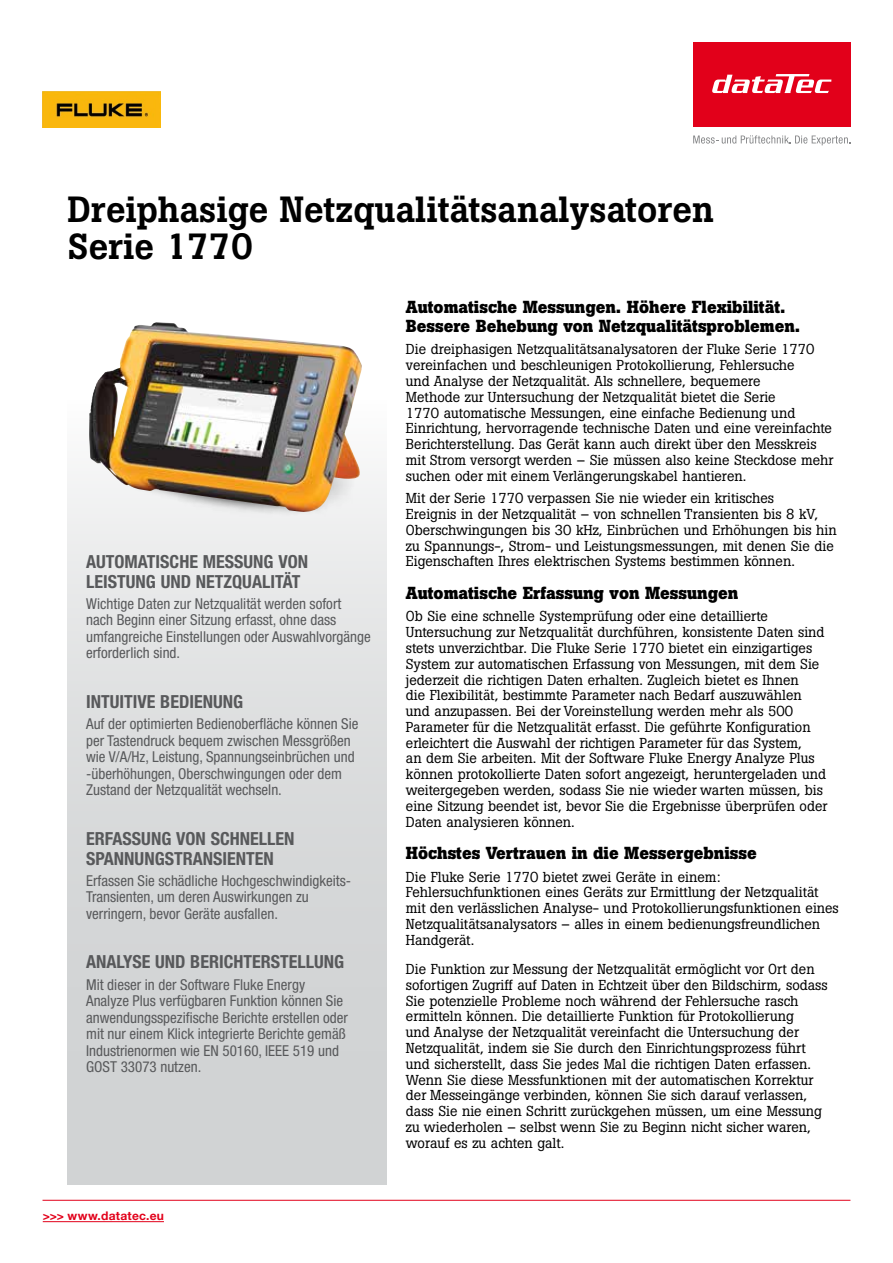
<style>
.page{position:relative;width:893px;height:1263px;background:#fff}
.page>*{position:absolute;margin:0;border:0;box-sizing:border-box;transform-origin:0 0}
.t1{font:500 36.15px/37.7px "Boton Pro";color:#000}
.t2{font:700 condensed 18px/19.5px "Helvetica Neue LT Pro";color:#58595b}
.t3{font:700 17.25px/18.8px "Boton Pro";color:#000}
.t4{font:condensed 15px/16.5px "Helvetica Neue LT Pro";color:#58595b}
.t5{font:14.25px/15.8px "Boton Pro";color:#000}
.t6{font:700 12px "Helvetica Neue LT Pro";letter-spacing:.02em;color:#e2001a}
</style>
<div class="page">
<div style="left:693px;top:43px;width:157px;height:84px;background:#e2001a"></div>
<svg style="left:693px;top:135px;width:157px;height:10px"></svg>
<svg style="left:712px;top:74px;width:119px;height:19px"></svg>
<hr style="left:43px;top:1221px;width:121px;height:1px;background:#e2001a">
<hr style="left:43px;top:1200px;width:807px;height:1px;background:#e2001a">
<img style="left:43px;top:92px;width:118px;height:36px">
<div style="left:68px;top:400px;width:319px;height:784px;background:linear-gradient(to bottom,#f4f4f4,#c9cbcc)"></div>
<img style="left:112px;top:513px;width:223px;height:14px">
<div style="left:153px;top:513px;width:207px;height:11px;background:#eff0f0"></div>
<img style="left:89px;top:322px;width:273px;height:191px">
<h1 class="t1" style="left:68px;top:190px;width:648px">Dreiphasige Netzqualitätsanalysatoren<br>Serie 1770</h1>
<p class="t2" style="left:86px;top:552px;width:223px">AUTOMATISCHE MESSUNG VON<br>LEISTUNG UND NETZQUALITÄT</p>
<p class="t4" style="left:86px;top:595px;width:286px">Wichtige Daten zur Netzqualität werden sofort nach Beginn einer Sitzung erfasst, ohne dass umfangreiche Einstellungen oder Auswahlvorgänge erforderlich sind.</p>
<p class="t2" style="left:86px;top:692px;width:158px">INTUITIVE BEDIENUNG</p>
<p class="t4" style="left:86px;top:715px;width:274px">Auf der optimierten Bedienoberfläche können Sie per Tastendruck bequem zwischen Messgrößen wie V/A/Hz, Leistung, Spannungseinbrüchen und -überhöhungen, Oberschwingungen oder dem Zustand der Netzqualität wechseln.</p>
<p class="t2" style="left:86px;top:829px;width:210px">ERFASSUNG VON SCHNELLEN<br>SPANNUNGSTRANSIENTEN</p>
<p class="t4" style="left:86px;top:872px;width:266px">Erfassen Sie schädliche Hochgeschwindigkeits-<br>Transienten, um deren Auswirkungen zu verringern, bevor Geräte ausfallen.</p>
<p class="t2" style="left:86px;top:952px;width:260px">ANALYSE UND BERICHTERSTELLUNG</p>
<p class="t4" style="left:86px;top:976px;width:263px">Mit dieser in der Software Fluke Energy Analyze Plus verfügbaren Funktion können Sie anwendungsspezifische Berichte erstellen oder mit nur einem Klick integrierte Berichte gemäß Industrienormen wie EN 50160, IEEE 519 und GOST 33073 nutzen.</p>
<p class="t6" style="left:43px;top:1209px;width:123px">&gt;&gt;&gt; www.datatec.eu</p>
<p class="t3" style="left:406px;top:297px;width:396px">Automatische Messungen. Höhere Flexibilität.<br>Bessere Behebung von Netzqualitätsproblemen.</p>
<p class="t5" style="left:406px;top:342px;width:429px">Die dreiphasigen Netzqualitätsanalysatoren der Fluke Serie 1770 vereinfachen und beschleunigen Protokollierung, Fehlersuche<br>und Analyse der Netzqualität. Als schnellere, bequemere<br>Methode zur Untersuchung der Netzqualität bietet die Serie<br>1770 automatische Messungen, eine einfache Bedienung und Einrichtung, hervorragende technische Daten und eine vereinfachte Berichterstellung. Das Gerät kann auch direkt über den Messkreis mit Strom versorgt werden – Sie müssen also keine Steckdose mehr suchen oder mit einem Verlängerungskabel hantieren.</p>
<p class="t5" style="left:406px;top:490px;width:432px">Mit der Serie 1770 verpassen Sie nie wieder ein kritisches<br>Ereignis in der Netzqualität – von schnellen Transienten bis 8 kV, Oberschwingungen bis 30 kHz, Einbrüchen und Erhöhungen bis hin zu Spannungs-, Strom- und Leistungsmessungen, mit denen Sie die Eigenschaften Ihres elektrischen Systems bestimmen können.</p>
<p class="t3" style="left:406px;top:583px;width:334px">Automatische Erfassung von Messungen</p>
<p class="t5" style="left:406px;top:608px;width:423px">Ob Sie eine schnelle Systemprüfung oder eine detaillierte Untersuchung zur Netzqualität durchführen, konsistente Daten sind stets unverzichtbar. Die Fluke Serie 1770 bietet ein einzigartiges System zur automatischen Erfassung von Messungen, mit dem Sie jederzeit die richtigen Daten erhalten. Zugleich bietet es Ihnen<br>die Flexibilität, bestimmte Parameter nach Bedarf auszuwählen und anzupassen. Bei der Voreinstellung werden mehr als 500<br>Parameter für die Netzqualität erfasst. Die geführte Konfiguration erleichtert die Auswahl der richtigen Parameter für das System,<br>an dem Sie arbeiten. Mit der Software Fluke Energy Analyze Plus können protokollierte Daten sofort angezeigt, heruntergeladen und weitergegeben werden, sodass Sie nie wieder warten müssen, bis eine Sitzung beendet ist, bevor Sie die Ergebnisse überprüfen oder Daten analysieren können.</p>
<p class="t3" style="left:406px;top:843px;width:352px">Höchstes Vertrauen in die Messergebnisse</p>
<p class="t5" style="left:406px;top:869px;width:434px">Die Fluke Serie 1770 bietet zwei Geräte in einem:<br>Fehlersuchfunktionen eines Geräts zur Ermittlung der Netzqualität mit den verlässlichen Analyse- und Protokollierungsfunktionen eines Netzqualitätsanalysators – alles in einem bedienungsfreundlichen Handgerät.</p>
<p class="t5" style="left:406px;top:961px;width:423px">Die Funktion zur Messung der Netzqualität ermöglicht vor Ort den sofortigen Zugriff auf Daten in Echtzeit über den Bildschirm, sodass Sie potenzielle Probleme noch während der Fehlersuche rasch ermitteln können. Die detaillierte Funktion für Protokollierung<br>und Analyse der Netzqualität vereinfacht die Untersuchung der Netzqualität, indem sie Sie durch den Einrichtungsprozess führt und sicherstellt, dass Sie jedes Mal die richtigen Daten erfassen.<br>Wenn Sie diese Messfunktionen mit der automatischen Korrektur der Messeingänge verbinden, können Sie sich darauf verlassen, dass Sie nie einen Schritt zurückgehen müssen, um eine Messung zu wiederholen – selbst wenn Sie zu Beginn nicht sicher waren, worauf es zu achten galt.</p>
</div>
